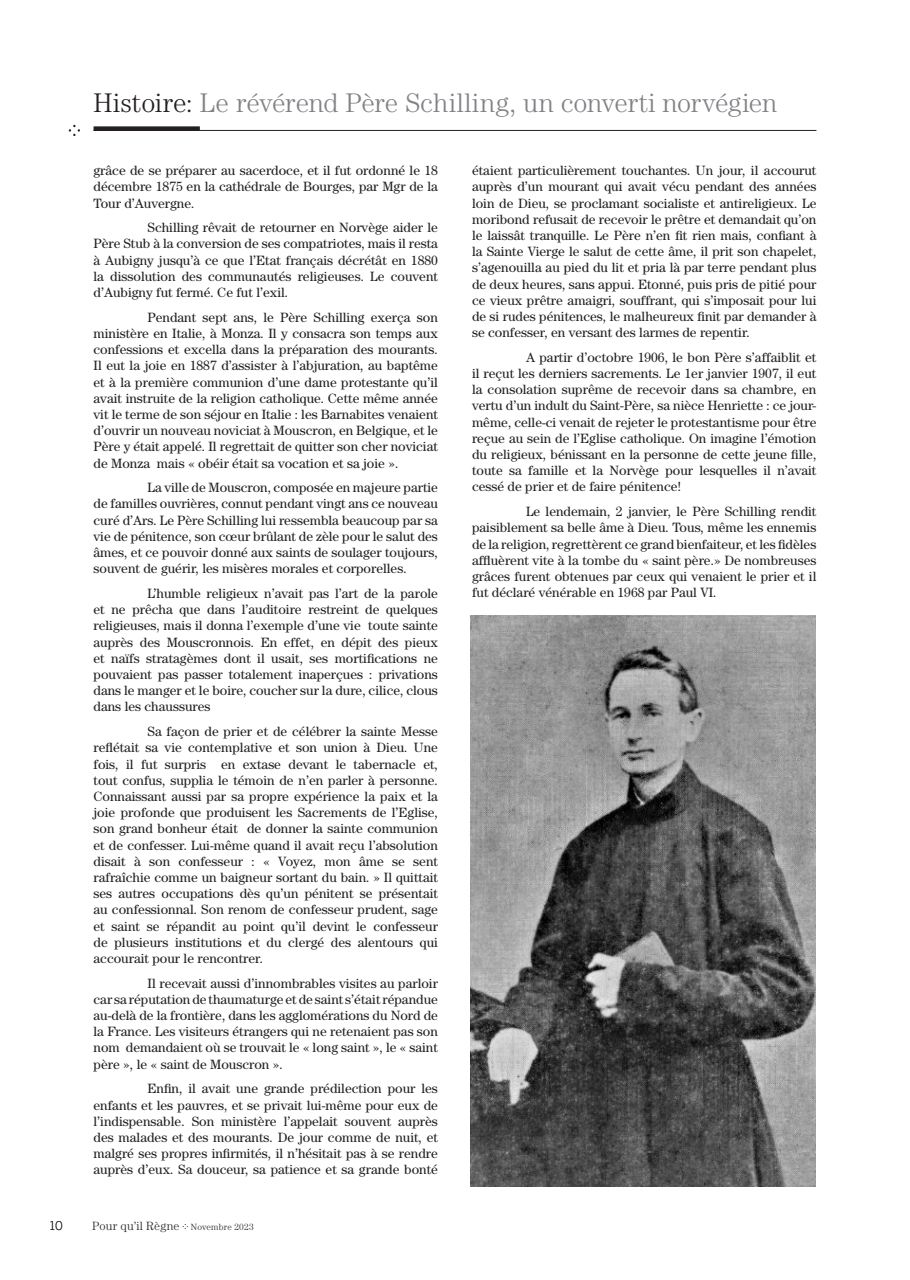
<style>
.page{position:relative;width:910px;height:1280px;background:#fff}
.page>*{position:absolute;margin:0;border:0;box-sizing:border-box;transform-origin:0 0}
.t1{font:300 27px "Century Std";letter-spacing:-.005em;color:#808285}
.Cat__Text{font:13.5px/16.2px "Century Std";color:#231f20;text-align:justify}
.t2{font:300 12px "Century Std";letter-spacing:.015em;color:#231f20}
.t3{font:300 12px "Benton Sans";color:#231f20}
.s1{color:#231f20}
.s2{font-size:9px}
</style>
<div class="page">
<svg style="left:69px;top:125px;width:11px;height:11px"></svg>
<hr style="left:94px;top:130px;width:722px;height:1px;background:#231f20">
<div style="left:94px;top:126px;width:106px;height:5px;background:#231f20"></div>
<img style="left:471px;top:615px;width:344px;height:571px">
<p class="t1" style="left:94px;top:87px;width:685px"><span class="s1">Histoire:</span> Le révérend Père Schilling, un converti norvégien</p>
<p class="Cat__Text" style="left:94px;top:162px;width:346px">grâce de se préparer au sacerdoce, et il fut ordonné le 18 décembre 1875 en la cathédrale de Bourges, par Mgr de la Tour d’Auvergne.</p>
<p class="Cat__Text" style="left:94px;top:219px;width:346px;text-indent:54px">Schilling rêvait de retourner en Norvège aider le Père Stub à la conversion de ses compatriotes, mais il resta à Aubigny jusqu’à ce que l’Etat français décrétât en 1880 la dissolution des communautés religieuses. Le couvent d’Aubigny fut fermé. Ce fut l’exil.</p>
<p class="Cat__Text" style="left:94px;top:309px;width:346px;text-indent:54px">Pendant sept ans, le Père Schilling exerça son ministère en Italie, à Monza. Il y consacra son temps aux confessions et excella dans la préparation des mourants.<br>Il eut la joie en 1887 d’assister à l’abjuration, au baptême et à la première communion d’une dame protestante qu’il avait instruite de la religion catholique. Cette même année vit le terme de son séjour en Italie : les Barnabites venaient d’ouvrir un nouveau noviciat à Mouscron, en Belgique, et le Père y était appelé. Il regrettait de quitter son cher noviciat de Monza mais « obéir était sa vocation et sa joie ».</p>
<p class="Cat__Text" style="left:94px;top:479px;width:346px;text-indent:54px">La ville de Mouscron, composée en majeure partie de familles ouvrières, connut pendant vingt ans ce nouveau curé d’Ars. Le Père Schilling lui ressembla beaucoup par sa vie de pénitence, son cœur brûlant de zèle pour le salut des âmes, et ce pouvoir donné aux saints de soulager toujours, souvent de guérir, les misères morales et corporelles.</p>
<p class="Cat__Text" style="left:94px;top:585px;width:346px;text-indent:54px">L’humble religieux n’avait pas l’art de la parole et ne prêcha que dans l’auditoire restreint de quelques religieuses, mais il donna l’exemple d’une vie toute sainte auprès des Mouscronnois. En effet, en dépit des pieux et naïfs stratagèmes dont il usait, ses mortifications ne pouvaient pas passer totalement inaperçues : privations dans le manger et le boire, coucher sur la dure, cilice, clous dans les chaussures</p>
<p class="Cat__Text" style="left:94px;top:723px;width:346px;text-indent:54px">Sa façon de prier et de célébrer la sainte Messe reflétait sa vie contemplative et son union à Dieu. Une fois, il fut surpris en extase devant le tabernacle et, tout confus, supplia le témoin de n’en parler à personne.<br>Connaissant aussi par sa propre expérience la paix et la joie profonde que produisent les Sacrements de l’Eglise, son grand bonheur était de donner la sainte communion et de confesser. Lui-même quand il avait reçu l’absolution disait à son confesseur : « Voyez, mon âme se sent rafraîchie comme un baigneur sortant du bain. » Il quittait ses autres occupations dès qu’un pénitent se présentait au confessionnal. Son renom de confesseur prudent, sage et saint se répandit au point qu’il devint le confesseur de plusieurs institutions et du clergé des alentours qui accourait pour le rencontrer.</p>
<p class="Cat__Text" style="left:94px;top:975px;width:346px;text-indent:54px">Il recevait aussi d’innombrables visites au parloir car sa réputation de thaumaturge et de saint s’était répandue au-delà de la frontière, dans les agglomérations du Nord de la France. Les visiteurs étrangers qui ne retenaient pas son nom demandaient où se trouvait le « long saint », le « saint père », le « saint de Mouscron ».</p>
<p class="Cat__Text" style="left:94px;top:1080px;width:346px;text-indent:54px">Enfin, il avait une grande prédilection pour les enfants et les pauvres, et se privait lui-même pour eux de l’indispensable. Son ministère l’appelait souvent auprès des malades et des mourants. De jour comme de nuit, et malgré ses propres infirmités, il n’hésitait pas à se rendre auprès d’eux. Sa douceur, sa patience et sa grande bonté</p>
<p class="t3" style="left:50px;top:1218px;width:15px">10</p>
<p class="t2" style="left:92px;top:1218px;width:163px">Pour qu’il Règne <span class="s2">Novembre 2023</span></p>
<p class="Cat__Text" style="left:472px;top:162px;width:346px">étaient particulièrement touchantes. Un jour, il accourut auprès d’un mourant qui avait vécu pendant des années loin de Dieu, se proclamant socialiste et antireligieux. Le moribond refusait de recevoir le prêtre et demandait qu’on le laissât tranquille. Le Père n’en fit rien mais, confiant à la Sainte Vierge le salut de cette âme, il prit son chapelet, s’agenouilla au pied du lit et pria là par terre pendant plus de deux heures, sans appui. Etonné, puis pris de pitié pour ce vieux prêtre amaigri, souffrant, qui s’imposait pour lui de si rudes pénitences, le malheureux finit par demander à se confesser, en versant des larmes de repentir.</p>
<p class="Cat__Text" style="left:472px;top:349px;width:346px;text-indent:54px">A partir d’octobre 1906, le bon Père s’affaiblit et il reçut les derniers sacrements. Le 1er janvier 1907, il eut la consolation suprême de recevoir dans sa chambre, en vertu d’un indult du Saint-Père, sa nièce Henriette : ce jour&shy;même, celle-ci venait de rejeter le protestantisme pour être reçue au sein de l’Eglise catholique. On imagine l’émotion du religieux, bénissant en la personne de cette jeune fille, toute sa famille et la Norvège pour lesquelles il n’avait cessé de prier et de faire pénitence!</p>
<p class="Cat__Text" style="left:472px;top:503px;width:346px;text-indent:54px">Le lendemain, 2 janvier, le Père Schilling rendit paisiblement sa belle âme à Dieu. Tous, même les ennemis de la religion, regrettèrent ce grand bienfaiteur, et les fidèles affluèrent vite à la tombe du « saint père.» De nombreuses grâces furent obtenues par ceux qui venaient le prier et il fut déclaré vénérable en 1968 par Paul VI.</p>
</div>
